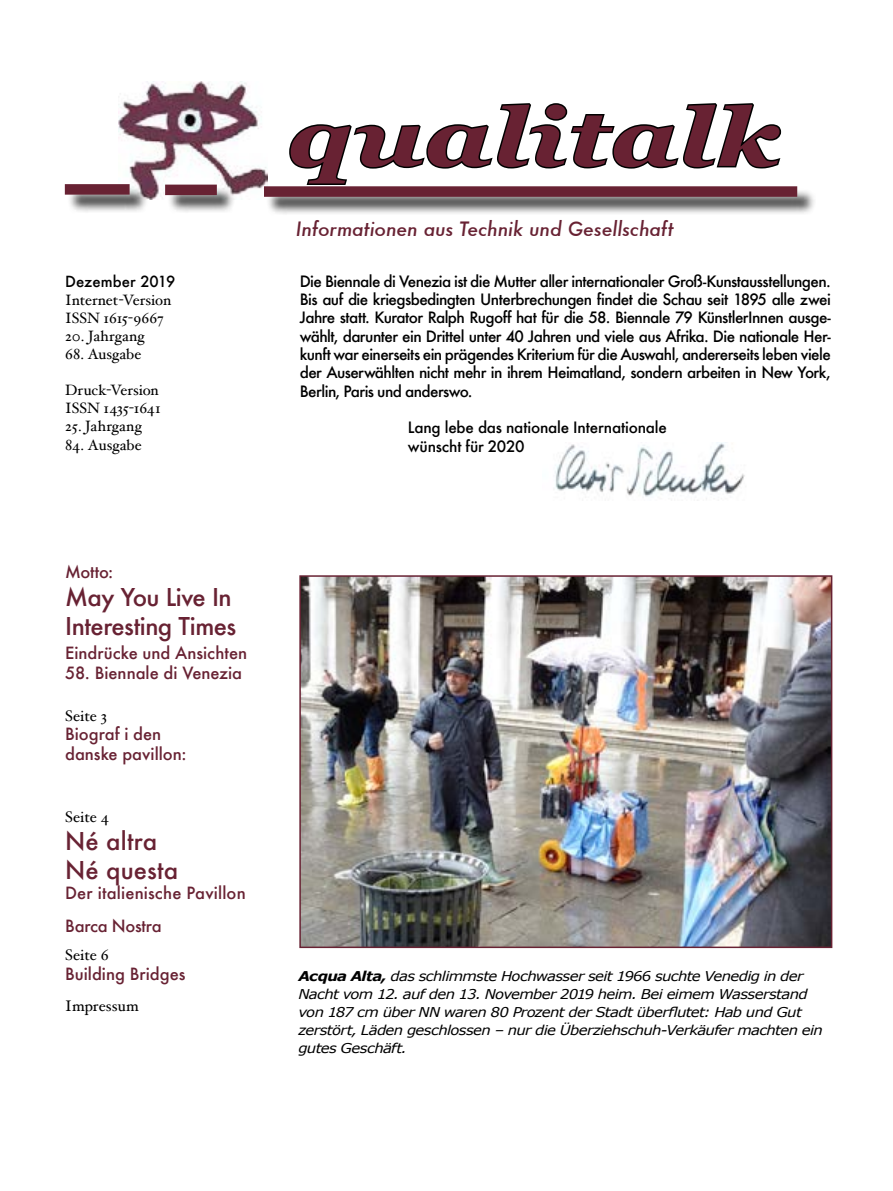
<style>
.page{position:relative;width:893px;height:1191px;background:#fff}
.page>*{position:absolute;margin:0;border:0;box-sizing:border-box;transform-origin:0 0}
.t1{font:italic 700 81px "Georgia";letter-spacing:.01em;color:#682233;scale:1.25 1}
.t2{font:500 24px/28.8px "Futura";letter-spacing:-.015em;color:#682233}
.t3{font:500 24px/28.8px "Futura";letter-spacing:.005em;color:#682233}
.t4{font:italic 500 19.35px "Futura";letter-spacing:-.005em;color:#682233}
.t5{font:500 16.5px/19.8px "Futura";color:#682233}
.t6{font:500 15.3px/18.3px "Futura";letter-spacing:-.025em;color:#000;text-align:justify}
.t7{font:15.3px "Hoefler Text";letter-spacing:-.005em;color:#000}
.t8{font:15px/18px "Hoefler Text";letter-spacing:-.005em;color:#000}
.t9{font:500 15px "Futura";letter-spacing:.005em;color:#000}
.t10{font:italic 13.5px/18px "Verdana";letter-spacing:-.045em;color:#000;scale:1.1 1}
.s1{font-weight:700}
</style>
<div class="page">
<img style="left:555px;top:442px;width:190px;height:57px">
<img style="left:118px;top:82px;width:150px;height:117px">
<svg style="left:289px;top:103px;width:493px;height:82px"></svg>
<div style="left:267px;top:189px;width:549px;height:27px;background:#000;opacity:.75"></div>
<div style="left:264px;top:186px;width:533px;height:11px;background:#682233"></div>
<div style="left:67px;top:187px;width:81px;height:27px;background:#000;opacity:.75"></div>
<div style="left:65px;top:184px;width:65px;height:11px;background:#682233"></div>
<div style="left:168px;top:187px;width:67px;height:27px;background:#000;opacity:.75"></div>
<div style="left:165px;top:185px;width:52px;height:10px;background:#682233"></div>
<img style="left:302px;top:578px;width:527px;height:367px">
<div style="left:299px;top:575px;width:533px;height:373px;border:2px solid #682233"></div>
<p class="t9" style="left:65px;top:271px;width:112px">Dezember 2019</p>
<p class="t8" style="left:65px;top:291px;width:108px">Internet-Version<br>ISSN 1615-9667</p>
<p class="t8" style="left:65px;top:327px;width:81px">20. Jahrgang</p>
<p class="t8" style="left:65px;top:345px;width:78px">68. Ausgabe</p>
<p class="t8" style="left:65px;top:381px;width:97px">Druck-Version<br>ISSN 1435-1641</p>
<p class="t8" style="left:65px;top:417px;width:78px">25. Jahrgang</p>
<p class="t8" style="left:65px;top:435px;width:78px">84. Ausgabe</p>
<p class="t5" style="left:65px;top:561px;width:50px">Motto:</p>
<h2 class="t2" style="left:65px;top:582px;width:173px">May You Live In<br>Interesting Times</h2>
<p class="t5" style="left:65px;top:643px;width:183px">Eindrücke und Ansichten</p>
<p class="t5" style="left:65px;top:663px;width:179px">58. Biennale di Venezia</p>
<p class="t7" style="left:65px;top:706px;width:43px">Seite 3</p>
<p class="t5" style="left:65px;top:724px;width:123px">Biograf i den danske pavillon:</p>
<p class="t7" style="left:65px;top:807px;width:45px">Seite 4</p>
<h2 class="t3" style="left:65px;top:826px;width:115px">Né altra<br>Né questa</h2>
<p class="t5" style="left:65px;top:876px;width:182px;line-height:32.5px">Der italienische Pavillon<br>Barca Nostra</p>
<p class="t7" style="left:65px;top:946px;width:45px">Seite 6</p>
<p class="t5" style="left:65px;top:964px;width:122px">Building Bridges</p>
<p class="t7" style="left:65px;top:997px;width:75px">Impressum</p>
<h1 class="t1" style="left:287px;top:92px;width:396px">qualitalk</h1>
<p class="t4" style="left:296px;top:216px;width:379px">Informationen aus Technik und Gesellschaft</p>
<p class="t6" style="left:300px;top:271px;width:533px">Die Biennale di Venezia ist die Mutter aller internationaler Groß-Kunstausstellungen.<br>Bis auf die kriegsbedingten Unterbrechungen findet die Schau seit 1895 alle zwei Jahre statt. Kurator Ralph Rugoff hat für die 58. Biennale 79 KünstlerInnen ausge&shy;wählt, darunter ein Drittel unter 40 Jahren und viele aus Afrika. Die nationale Her&shy;kunft war einerseits ein prägendes Kriterium für die Auswahl, andererseits leben viele der Auserwählten nicht mehr in ihrem Heimatland, sondern arbeiten in New York, Berlin, Paris und anderswo.</p>
<p class="t6" style="left:408px;top:418px;width:261px">Lang lebe das nationale Internationale wünscht für 2020</p>
<p class="t10" style="left:298px;top:966px;width:478px"><span class="s1">Acqua Alta,</span> das schlimmste Hochwasser seit 1966 suchte Venedig in der Nacht vom 12. auf den 13. November 2019 heim. Bei eimem Wasserstand von 187 cm über NN waren 80 Prozent der Stadt überflutet: Hab und Gut zerstört, Läden geschlossen – nur die Überziehschuh-Verkäufer machten ein gutes Geschäft.</p>
</div>
